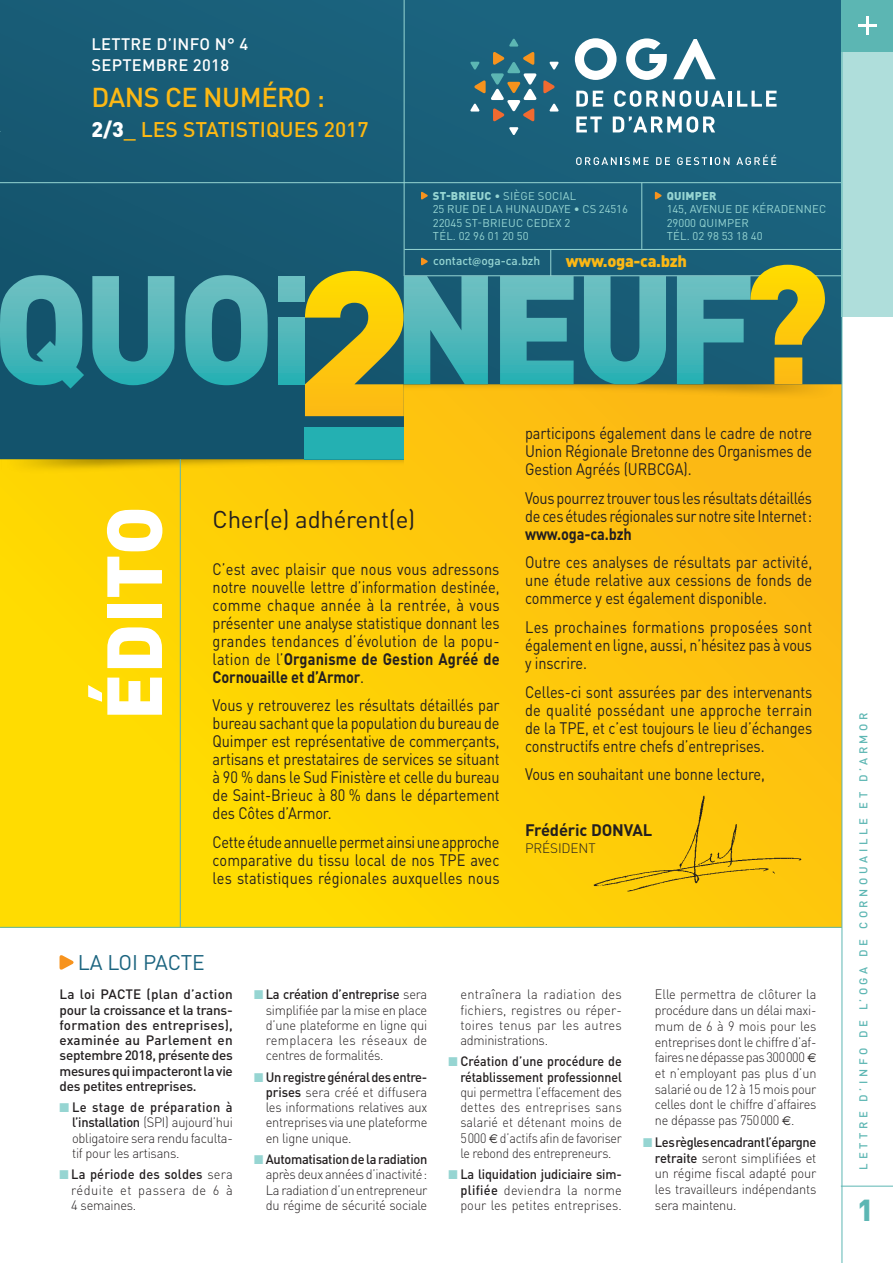
<style>
.page{position:relative;width:893px;height:1263px;background:#fff}
.page>*{position:absolute;margin:0;border:0;box-sizing:border-box;transform-origin:0 0}
.t1{font:900 76.65px "DIN Pro";color:#fff}
.t2{font:900 30px "DIN Pro";color:#5cb6b3}
.t3{font:500 27px "DIN Pro";letter-spacing:-.02em;color:#fcb814}
.t4{font:24px "DIN Pro";letter-spacing:-.01em;color:#231f20}
.t5{font:500 21px "DIN Pro";color:#fcb814}
.t6{font:21px "DIN Pro";letter-spacing:-.01em;color:#1b647f}
.t7{font:16.5px/18px "DIN Pro";letter-spacing:-.01em;color:#231f20;text-align:justify;scale:.88 1}
.t8{font:500 16.5px/21px "DIN Pro";letter-spacing:.02em;color:#fff}
.t9{font:900 16.5px "DIN Pro";letter-spacing:-.02em;color:#fcb814}
.t10{font:700 16.5px "DIN Pro";letter-spacing:-.01em;color:#231f20;scale:.88 1}
.t11{font:700 16.5px "DIN Pro";letter-spacing:-.01em;color:#231f20}
.t12{font:300 13.5px/15.3px "DIN";letter-spacing:-.02em;color:#231f20;text-align:justify;scale:.95 1}
.t13{font:300 13.5px/15.8px "DIN";letter-spacing:-.02em;color:#231f20;text-align:justify;scale:.94 1}
.t14{font:500 13.5px/15.3px "DIN Pro";letter-spacing:-.025em;color:#231f20;text-align:justify}
.t15{font:300 13.5px/15.3px "DIN";letter-spacing:-.02em;color:#231f20;text-align:justify;scale:.92 1}
.t16{font:500 13.5px/15.3px "DIN";letter-spacing:-.01em;color:#231f20;text-align:right;scale:.95 1}
.t17{font:300 13.5px "DIN";letter-spacing:-.02em;color:#231f20}
.t18{font:500 12px "DIN Pro";color:#96d5d2}
.t19{font:11.25px/13.5px "DIN Pro";letter-spacing:.01em;color:#96d5d2}
.t20{font:500 11.25px "DIN Pro";letter-spacing:.32em;color:#5cb6b3}
.t21{font:900 11.25px "DIN Pro";letter-spacing:.02em;color:#96d5d2}
.s1{font-weight:900;color:#fff}
.s2{font-weight:900}
.s3{font-family:"Myriad Pro";font-weight:600}
.s4{font-weight:700}
.s5{color:#96d5d2}
.s6{font-weight:500}
.s7{font-family:"Euro Sans";font-weight:400;font-size:12.75px}
</style>
<div class="page">
<div style="left:0;top:384px;width:842px;height:543px;background:linear-gradient(to right,#ffdf00,#fdbd12)"></div>
<svg style="left:1px;top:0;width:841px;height:459px;background:#28636f"></svg>
<svg style="left:1px;top:275px;width:83px;height:114px;background:#3b97a1"></svg>
<svg style="left:92px;top:276px;width:82px;height:109px;background:#3b95a0"></svg>
<svg style="left:185px;top:275px;width:83px;height:110px;background:#3c96a0"></svg>
<div style="left:278px;top:318px;width:27px;height:66px;background:linear-gradient(to bottom,#60babd,#28b0b4)"></div>
<div style="left:278px;top:276px;width:27px;height:25px;background:#69bfc1"></div>
<svg style="left:584px;top:276px;width:82px;height:108px;background:#3d99a3"></svg>
<div style="left:305px;top:427px;width:99px;height:32px;background:#24b0b2"></div>
<svg style="left:421px;top:191px;width:7px;height:9px"></svg>
<svg style="left:305px;top:257px;width:183px;height:159px;background:#7a9b60"></svg>
<svg style="left:655px;top:191px;width:7px;height:9px"></svg>
<hr style="left:404px;top:0;width:1px;height:276px;background:#96d5d2">
<hr style="left:641px;top:183px;width:1px;height:66px;background:#96d5d2">
<svg style="left:500px;top:250px;width:74px;height:134px;background:#3a95a0"></svg>
<hr style="left:0;top:182px;width:842px;height:1px;background:#96d5d2">
<hr style="left:404px;top:249px;width:438px;height:1px;background:#96d5d2">
<hr style="left:404px;top:275px;width:438px;height:1px;background:#96d5d2">
<svg style="left:543px;top:80px;width:12px;height:14px"></svg>
<svg style="left:549px;top:62px;width:10px;height:8px"></svg>
<svg style="left:549px;top:103px;width:10px;height:9px"></svg>
<svg style="left:470px;top:38px;width:67px;height:97px;background:#3f7280"></svg>
<svg style="left:576px;top:91px;width:27px;height:16px"></svg>
<svg style="left:614px;top:91px;width:111px;height:16px"></svg>
<hr style="left:729px;top:91px;width:3px;height:16px;background:#fff">
<svg style="left:737px;top:91px;width:40px;height:16px"></svg>
<svg style="left:576px;top:116px;width:26px;height:16px"></svg>
<svg style="left:613px;top:116px;width:102px;height:17px"></svg>
<svg style="left:575px;top:38px;width:42px;height:42px"></svg>
<svg style="left:626px;top:38px;width:41px;height:42px"></svg>
<svg style="left:673px;top:39px;width:43px;height:40px"></svg>
<svg style="left:576px;top:157px;width:73px;height:8px"></svg>
<svg style="left:656px;top:157px;width:14px;height:8px"></svg>
<svg style="left:677px;top:157px;width:52px;height:8px"></svg>
<svg style="left:736px;top:155px;width:40px;height:10px"></svg>
<svg style="left:677px;top:265px;width:148px;height:119px;background:#5f9271"></svg>
<img style="left:404px;top:384px;width:437px;height:33px">
<img style="left:1px;top:459px;width:403px;height:33px">
<div style="left:842px;top:51px;width:51px;height:265px;background:#afdedb"></div>
<div style="left:842px;top:0;width:51px;height:51px;background:#5cb6b3"></div>
<hr style="left:866px;top:16px;width:3px;height:19px;background:#fff">
<hr style="left:858px;top:24px;width:19px;height:3px;background:#fff">
<hr style="left:841px;top:1186px;width:52px;height:1px;background:#5cb6b3">
<hr style="left:0;top:459px;width:1px;height:175px;background:#ffda01">
<svg style="left:0;top:0;width:1px;height:459px"></svg>
<hr style="left:180px;top:459px;width:1px;height:468px;background:#5cb6b3">
<div style="left:586px;top:791px;width:223px;height:105px;background:#fec90b"></div>
<svg style="left:60px;top:955px;width:14px;height:15px"></svg>
<hr style="left:0;top:927px;width:842px;height:1px;background:#5cb6b3">
<hr style="left:842px;top:0;width:1px;height:1263px;background:#5cb6b3">
<p class="t8" style="left:91px;top:32px;width:158px">LETTRE D’INFO N° 4<br>SEPTEMBRE 2018</p>
<h3 class="t3" style="left:91px;top:75px;width:235px">DANS CE NUMÉRO :</h3>
<p class="t5" style="left:91px;top:112px;width:279px"><span class="s1">2/3</span>_ LES STATISTIQUES 2017</p>
<p class="t19" style="left:433px;top:188px;width:196px"><span class="s2">ST-BRIEUC</span> • SIÈGE SOCIAL<br>25 RUE DE LA HUNAUDAYE • CS 24516<br>22045 ST-BRIEUC CEDEX 2<br>TÉL. 02 96 01 20 50</p>
<p class="t18" style="left:433px;top:251px;width:109px">contact<span class="s3">@</span>oga-ca.bzh</p>
<p class="t9" style="left:566px;top:247px;width:123px">www.oga-ca.bzh</p>
<p class="t21" style="left:667px;top:186px;width:51px">QUIMPER</p>
<p class="t19" style="left:667px;top:201px;width:161px">145, AVENUE DE KÉRADENNEC<br>29000 QUIMPER<br>TÉL. 02 98 53 18 40</p>
<h1 class="t1" style="left:68px;top:720px;width:216px;rotate:-90deg">ÉDITO</h1>
<h3 class="t4" style="left:213px;top:500px;width:204px">Cher(e) adhérent(e)</h3>
<p class="t7" style="left:213px;top:558px;width:328px">C’est avec plaisir que nous vous adressons notre nouvelle lettre d’information destinée, comme chaque année à la rentrée, à vous présenter une analyse statistique donnant les grandes tendances d’évolution de la popu&shy;lation de l’<span class="s4">Organisme de Gestion Agréé de Cornouaille et d’Armor</span>.</p>
<p class="t7" style="left:213px;top:695px;width:328px">Vous y retrouverez les résultats détaillés par bureau sachant que la population du bureau de Quimper est représentative de commerçants, artisans et prestataires de services se situant à 90 % dans le Sud Finistère et celle du bureau de Saint-Brieuc à 80 % dans le département des Côtes d’Armor.</p>
<p class="t7" style="left:213px;top:831px;width:328px">Cette étude annuelle permet ainsi une approche comparative du tissu local de nos TPE avec les statistiques régionales auxquelles nous</p>
<p class="t7" style="left:525px;top:422px;width:328px">participons également dans le cadre de notre Union Régionale Bretonne des Organismes de Gestion Agréés (URBCGA).</p>
<p class="t7" style="left:525px;top:487px;width:328px">Vous pourrez trouver tous les résultats détaillés de ces études régionales sur notre site Internet:</p>
<p class="t10" style="left:525px;top:520px;width:123px">www.oga-ca.bzh</p>
<p class="t7" style="left:525px;top:552px;width:328px">Outre ces analyses de résultats par activité, une étude relative aux cessions de fonds de commerce y est également disponible.</p>
<p class="t7" style="left:525px;top:616px;width:328px">Les prochaines formations proposées sont également en ligne, aussi, n’hésitez pas à vous y inscrire.</p>
<p class="t7" style="left:525px;top:681px;width:328px">Celles-ci sont assurées par des intervenants de qualité possédant une approche terrain de la TPE, et c’est toujours le lieu d’échanges constructifs entre chefs d’entreprises.</p>
<p class="t7" style="left:525px;top:764px;width:274px">Vous en souhaitant une bonne lecture,</p>
<p class="t11" style="left:525px;top:816px;width:129px">Frédéric DONVAL</p>
<p class="t17" style="left:525px;top:839px;width:72px">PRÉSIDENT</p>
<p class="t6" style="left:78px;top:945px;width:129px">LA LOI PACTE</p>
<p class="t14" style="left:60px;top:985px;width:175px">La loi PACTE (plan d’action pour la croissance et la trans&shy;formation des entreprises), examinée au Parlement en septembre 2018, présente des mesures qui impacteront la vie des petites entreprises.</p>
<p class="t12" style="left:72px;top:1099px;width:171px;text-indent:-13px"><span class="s5">■</span> <span class="s6">Le stage de préparation à l’installation</span> (SPI) aujourd’hui obligatoire sera rendu faculta&shy;tif pour les artisans.</p>
<p class="t12" style="left:71px;top:1166px;width:172px;text-indent:-12px"><span class="s5">■</span> <span class="s6">La période des soldes</span> sera réduite et passera de 6 à 4 semaines.</p>
<p class="t12" style="left:266px;top:987px;width:172px;text-indent:-12px"><span class="s5">■</span> <span class="s6">La création d’entreprise</span> sera simplifiée par la mise en place d’une plateforme en ligne qui remplacera les réseaux de centres de formalités.</p>
<p class="t12" style="left:266px;top:1069px;width:172px;text-indent:-12px"><span class="s5">■</span> <span class="s6">Un registre général des entre&shy;prises</span> sera créé et diffusera les informations relatives aux entreprises via une plateforme en ligne unique.</p>
<p class="t12" style="left:266px;top:1151px;width:172px;text-indent:-12px"><span class="s5">■</span> <span class="s6">Automatisation de la radiation </span>après deux années d’inactivité:<br>La radiation d’un entrepreneur du régime de sécurité sociale</p>
<p class="t12" style="left:460px;top:987px;width:172px">entraînera la radiation des fichiers, registres ou réper&shy;toires tenus par les autres administrations.</p>
<p class="t16" style="left:449px;top:1053px;width:184px"><span class="s5">■</span> Création d’une procédure de rétablissement professionnel</p>
<p class="t15" style="left:460px;top:1084px;width:177px">qui permettra l’effacement des dettes des entreprises sans salarié et détenant moins de 5000 <span class="s7">€</span> d’actifs afin de favoriser le rebond des entrepreneurs.</p>
<p class="t13" style="left:460px;top:1166px;width:173px;line-height:15.3px;text-indent:-12px"><span class="s5">■</span> <span class="s6">La liquidation judiciaire sim&shy;plifiée</span> deviendra la norme pour les petites entreprises.</p>
<p class="t13" style="left:655px;top:986px;width:173px">Elle permettra de clôturer la procédure dans un délai maxi&shy;mum de 6 à 9 mois pour les entreprises dont le chiffre d’af&shy;faires ne dépasse pas 300000 <span class="s7">€ </span>et n’employant pas plus d’un salarié ou de 12 à 15 mois pour celles dont le chiffre d’affaires ne dépasse pas 750000 <span class="s7">€</span>.</p>
<p class="t12" style="left:655px;top:1134px;width:172px;line-height:15.8px;text-indent:-12px"><span class="s5">■</span> <span class="s6">Les règles encadrant l’épargne retraite</span> seront simplifiées et un régime fiscal adapté pour les travailleurs indépendants sera maintenu.</p>
<p class="t20" style="left:854px;top:1169px;width:458px;rotate:-90deg">LETTRE D’INFO DE L’OGA DE CORNOUAILLE ET D’ARMOR</p>
<h2 class="t2" style="left:857px;top:1184px;width:18px">1</h2>
</div>
